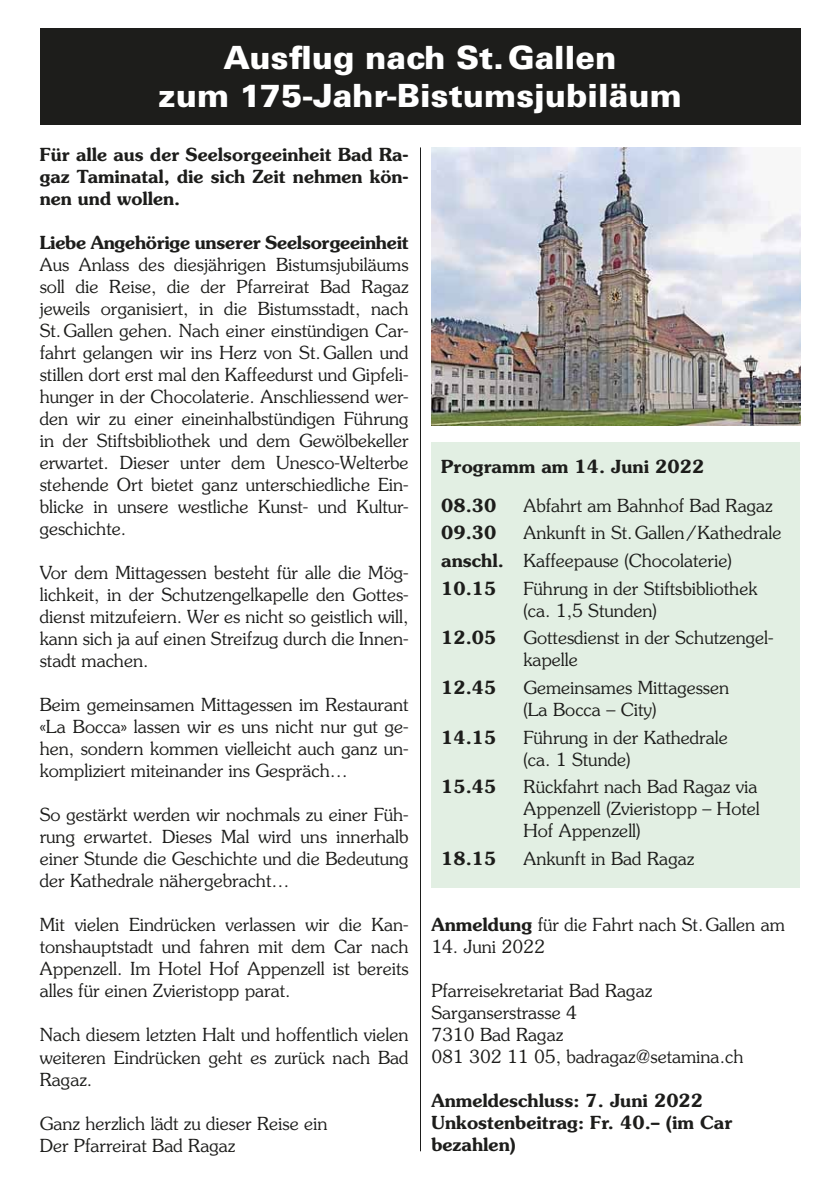
<style>
.page{position:relative;width:840px;height:1191px;background:#fff}
.page>*{position:absolute;margin:0;border:0;box-sizing:border-box;transform-origin:0 0}
.t1{font:900 32px/38.4px "Univers LT Std";color:#fff;text-align:center}
.t2{font:300 18px/22px "Souvenir Std";color:#1d1d1b}
.t3{font:600 18px/22px "Souvenir Std";color:#1d1d1b}
.s1{font-weight:600}
</style>
<div class="page">
<div style="left:431px;top:442px;width:368px;height:445px;background:#e2efe3"></div>
<hr style="left:420px;top:147px;width:1px;height:1004px;background:#1d1d1b">
<div style="left:40px;top:28px;width:759px;height:97px;background:#1d1d1b"></div>
<img style="left:431px;top:147px;width:368px;height:278px">
<h1 class="t1" style="left:158px;top:40px;width:525px">Ausflug nach St.Gallen<br>zum 175-Jahr-Bistumsjubiläum</h1>
<p class="t3" style="left:40px;top:145px;width:370px;text-align:justify">Für alle aus der Seelsorgeeinheit Bad Ra&shy;gaz Taminatal, die sich Zeit nehmen kön&shy;nen und wollen.</p>
<p class="t3" style="left:40px;top:233px;width:370px">Liebe Angehörige unserer Seelsorgeeinheit</p>
<p class="t2" style="left:40px;top:255px;width:370px;text-align:justify">Aus Anlass des diesjährigen Bistumsjubiläums soll die Reise, die der Pfarreirat Bad Ragaz jeweils organisiert, in die Bistumsstadt, nach St.Gallen gehen. Nach einer einstündigen Car&shy;fahrt gelangen wir ins Herz von St.Gallen und stillen dort erst mal den Kaffeedurst und Gipfeli&shy;hunger in der Chocolaterie. Anschliessend wer&shy;den wir zu einer eineinhalbstündigen Führung in der Stiftsbibliothek und dem Gewölbekeller erwartet. Dieser unter dem Unesco-Welterbe stehende Ort bietet ganz unterschiedliche Ein&shy;blicke in unsere westliche Kunst- und Kultur&shy;geschichte.</p>
<p class="t2" style="left:40px;top:563px;width:370px;text-align:justify">Vor dem Mittagessen besteht für alle die Mög&shy;lichkeit, in der Schutzengelkapelle den Gottes&shy;dienst mitzufeiern. Wer es nicht so geistlich will, kann sich ja auf einen Streifzug durch die Innen&shy;stadt machen.</p>
<p class="t2" style="left:40px;top:695px;width:370px;text-align:justify">Beim gemeinsamen Mittagessen im Restaurant «La Bocca» lassen wir es uns nicht nur gut ge&shy;hen, sondern kommen vielleicht auch ganz un&shy;kompliziert miteinander ins Gespräch…</p>
<p class="t2" style="left:40px;top:805px;width:370px;text-align:justify">So gestärkt werden wir nochmals zu einer Füh&shy;rung erwartet. Dieses Mal wird uns innerhalb einer Stunde die Geschichte und die Bedeutung der Kathedrale nähergebracht…</p>
<p class="t2" style="left:40px;top:915px;width:370px;text-align:justify">Mit vielen Eindrücken verlassen wir die Kan&shy;tonshauptstadt und fahren mit dem Car nach Appenzell. Im Hotel Hof Appenzell ist bereits alles für einen Zvieristopp parat.</p>
<p class="t2" style="left:40px;top:1025px;width:370px;text-align:justify">Nach diesem letzten Halt und hoffentlich vielen weiteren Eindrücken geht es zurück nach Bad Ragaz.</p>
<p class="t2" style="left:40px;top:1113px;width:289px">Ganz herzlich lädt zu dieser Reise ein<br>Der Pfarreirat Bad Ragaz</p>
<p class="t3" style="left:441px;top:448px;width:264px;line-height:39px">Programm am 14. Juni 2022<br>08.30</p>
<p class="t2" style="left:523px;top:495px;width:251px">Abfahrt am Bahnhof Bad Ragaz</p>
<p class="t2" style="left:441px;top:520px;width:341px;line-height:27.6px;text-indent:82px">Ankunft in St.Gallen/Kathedrale <span class="s1">anschl.</span> Kaffeepause (Chocolaterie)<br><span class="s1">10.15</span></p>
<p class="t3" style="left:441px;top:523px;width:57px">09.30</p>
<p class="t2" style="left:523px;top:578px;width:235px">Führung in der Stiftsbibliothek (ca. 1,5 Stunden)</p>
<p class="t3" style="left:441px;top:628px;width:57px">12.05</p>
<p class="t2" style="left:523px;top:628px;width:251px">Gottesdienst in der Schutzengel&shy;kapelle</p>
<p class="t3" style="left:441px;top:677px;width:57px">12.45</p>
<p class="t2" style="left:523px;top:677px;width:207px">Gemeinsames Mittagessen (La Bocca – City)</p>
<p class="t3" style="left:441px;top:727px;width:57px">14.15</p>
<p class="t2" style="left:523px;top:727px;width:206px">Führung in der Kathedrale (ca. 1 Stunde)</p>
<p class="t3" style="left:441px;top:777px;width:57px">15.45</p>
<p class="t2" style="left:523px;top:777px;width:238px">Rückfahrt nach Bad Ragaz via<br>Appenzell (Zvieristopp – Hotel<br>Hof Appenzell)</p>
<p class="t3" style="left:441px;top:848px;width:57px">18.15</p>
<p class="t2" style="left:523px;top:848px;width:172px">Ankunft in Bad Ragaz</p>
<p class="t2" style="left:431px;top:914px;width:355px"><span class="s1">Anmeldung</span> für die Fahrt nach St.Gallen am</p>
<p class="t2" style="left:431px;top:936px;width:115px">14. Juni 2022</p>
<p class="t2" style="left:431px;top:980px;width:313px">Pfarreisekretariat Bad Ragaz<br>Sarganserstrasse 4<br>7310 Bad Ragaz<br>081 302 11 05, badragaz@setamina.ch</p>
<p class="t3" style="left:431px;top:1090px;width:302px">Anmeldeschluss: 7. Juni 2022<br>Unkostenbeitrag: Fr. 40.– (im Car bezahlen)</p>
</div>
